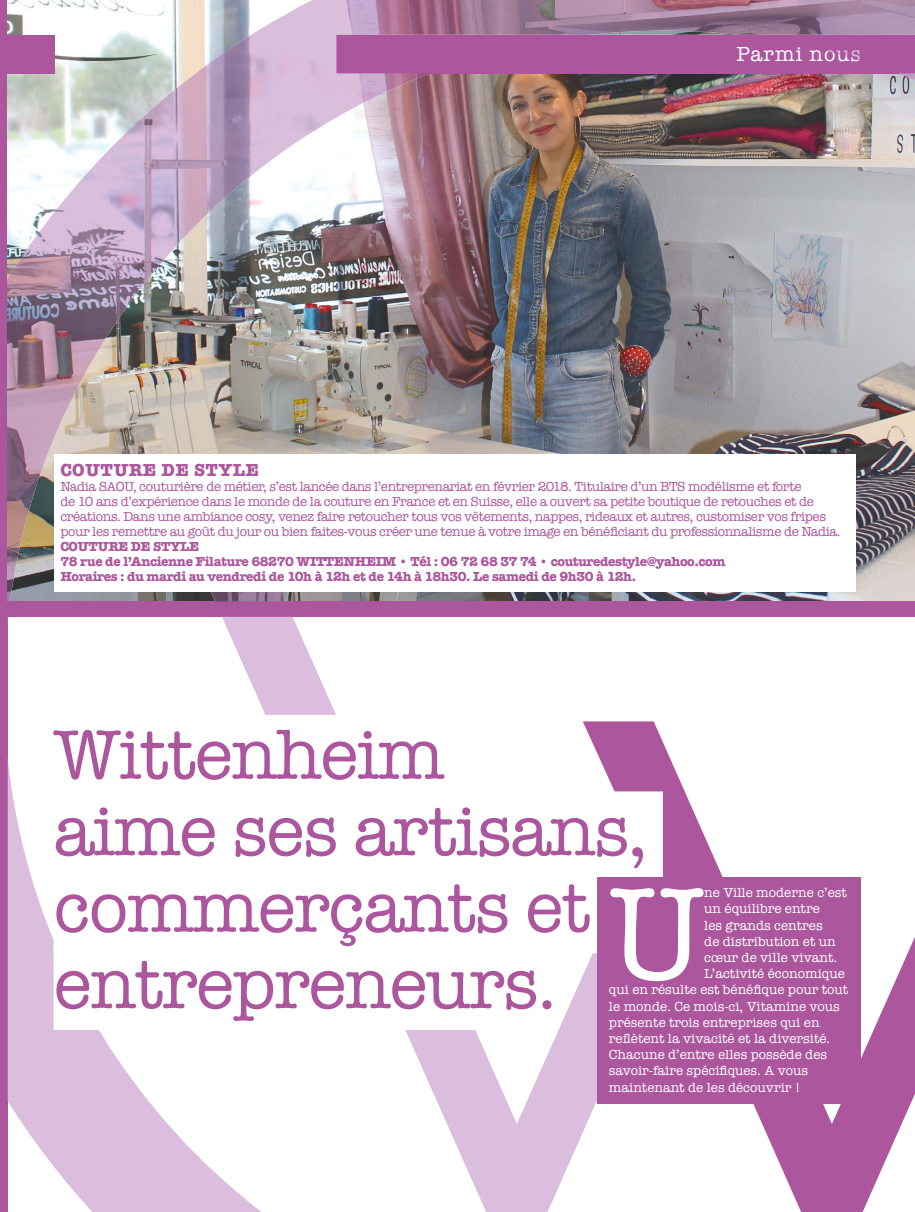
<style>
.page{position:relative;width:915px;height:1212px;background:#fff}
.page>*{position:absolute;margin:0;border:0;box-sizing:border-box;transform-origin:0 0}
.t1{font:72px/76.5px "American Typewriter";letter-spacing:-.02em;color:#ac569d}
.t2{font:21px "American Typewriter";letter-spacing:.05em;color:#fff}
.t3{font:700 18px "American Typewriter";letter-spacing:.02em;color:#ac569d}
.t4{font:13.5px/15px "American Typewriter";letter-spacing:-.03em;color:#ac569d}
.t5{font:13.5px "American Typewriter";color:#fff}
.t6{font:700 13.5px/15px "American Typewriter";letter-spacing:-.03em;color:#ac569d}
</style>
<div class="page">
<img style="left:7px;top:0;width:907px;height:602px">
<div style="left:0;top:602px;width:914px;height:15px;background:#ac569d"></div>
<div style="left:0;top:0;width:7px;height:614px;background:#ac569d"></div>
<div style="left:0;top:604px;width:8px;height:608px;background:#ac569d"></div>
<div style="left:0;top:35px;width:54px;height:38px;background:#ac569d"></div>
<svg style="left:8px;top:778px;width:214px;height:434px;fill:#dbbedd"></svg>
<img style="left:213px;top:0;width:207px;height:135px">
<img style="left:419px;top:0;width:495px;height:80px">
<img style="left:161px;top:60px;width:52px;height:203px">
<img style="left:110px;top:100px;width:52px;height:232px">
<img style="left:58px;top:148px;width:52px;height:281px">
<img style="left:213px;top:134px;width:96px;height:53px">
<img style="left:7px;top:207px;width:51px;height:395px">
<img style="left:213px;top:186px;width:25px;height:23px">
<svg style="left:7px;top:280px;width:3px;height:821px"></svg>
<div style="left:336px;top:35px;width:578px;height:38px;background:#ac569d"></div>
<svg style="left:582px;top:548px;width:332px;height:664px"></svg>
<svg style="left:222px;top:617px;width:451px;height:595px"></svg>
<img style="left:191px;top:592px;width:95px;height:10px">
<svg style="left:222px;top:616px;width:70px;height:1px"></svg>
<div style="left:54px;top:454px;width:801px;height:138px;background:#fff"></div>
<div style="left:54px;top:715px;width:405px;height:85px;background:#fff"></div>
<div style="left:54px;top:791px;width:608px;height:86px;background:#fff"></div>
<div style="left:54px;top:868px;width:551px;height:85px;background:#fff"></div>
<div style="left:54px;top:944px;width:502px;height:86px;background:#fff"></div>
<div style="left:597px;top:877px;width:263px;height:226px;background:#ac569d"></div>
<h2 class="t2" style="left:736px;top:38px;width:126px">Parmi nous</h2>
<h3 class="t3" style="left:60px;top:454px;width:200px">COUTURE DE STYLE</h3>
<p class="t4" style="left:60px;top:479px;width:781px">Nadia SAOU, couturière de métier, s’est lancée dans l’entreprenariat en février 2018. Titulaire d’un BTS modélisme et forte<br>de 10 ans d’expérience dans le monde de la couture en France et en Suisse, elle a ouvert sa petite boutique de retouches et de créations. Dans une ambiance cosy, venez faire retoucher tous vos vêtements, nappes, rideaux et autres, customiser vos fripes pour les remettre au goût du jour ou bien faites-vous créer une tenue à votre image en bénéficiant du professionnalisme de Nadia.</p>
<p class="t6" style="left:60px;top:538px;width:666px">COUTURE DE STYLE<br>78 rue de l’Ancienne Filature 68270 WITTENHEIM • Tél : 06 72 68 37 74 • couturedestyle@yahoo.com<br>Horaires : du mardi au vendredi de 10h à 12h et de 14h à 18h30. Le samedi de 9h30 à 12h.</p>
<h1 class="t1" style="left:54px;top:714px;width:652px">Wittenheim<br>aime ses artisans, commerçants et entrepreneurs. <sup>U</sup></h1>
<p class="t5" style="left:704px;top:882px;width:144px">ne Ville moderne c’est</p>
<p class="t5" style="left:704px;top:898px;width:117px">un équilibre entre</p>
<p class="t5" style="left:704px;top:915px;width:120px">les grands centres</p>
<p class="t5" style="left:704px;top:931px;width:133px">de distribution et un</p>
<p class="t5" style="left:704px;top:947px;width:134px">cœur de ville vivant.</p>
<p class="t5" style="left:704px;top:963px;width:142px">L’activité économique</p>
<p class="t5" style="left:608px;top:979px;width:241px">qui en résulte est bénéfique pour tout</p>
<p class="t5" style="left:608px;top:996px;width:232px">le monde. Ce mois-ci, Vitamine vous</p>
<p class="t5" style="left:608px;top:1012px;width:212px">présente trois entreprises qui en</p>
<p class="t5" style="left:608px;top:1028px;width:223px">reflètent la vivacité et la diversité.</p>
<p class="t5" style="left:608px;top:1044px;width:219px">Chacune d’entre elles possède des</p>
<p class="t5" style="left:608px;top:1060px;width:201px">savoir-faire spécifiques. A vous</p>
<p class="t5" style="left:608px;top:1077px;width:193px">maintenant de les découvrir !</p>
</div>
